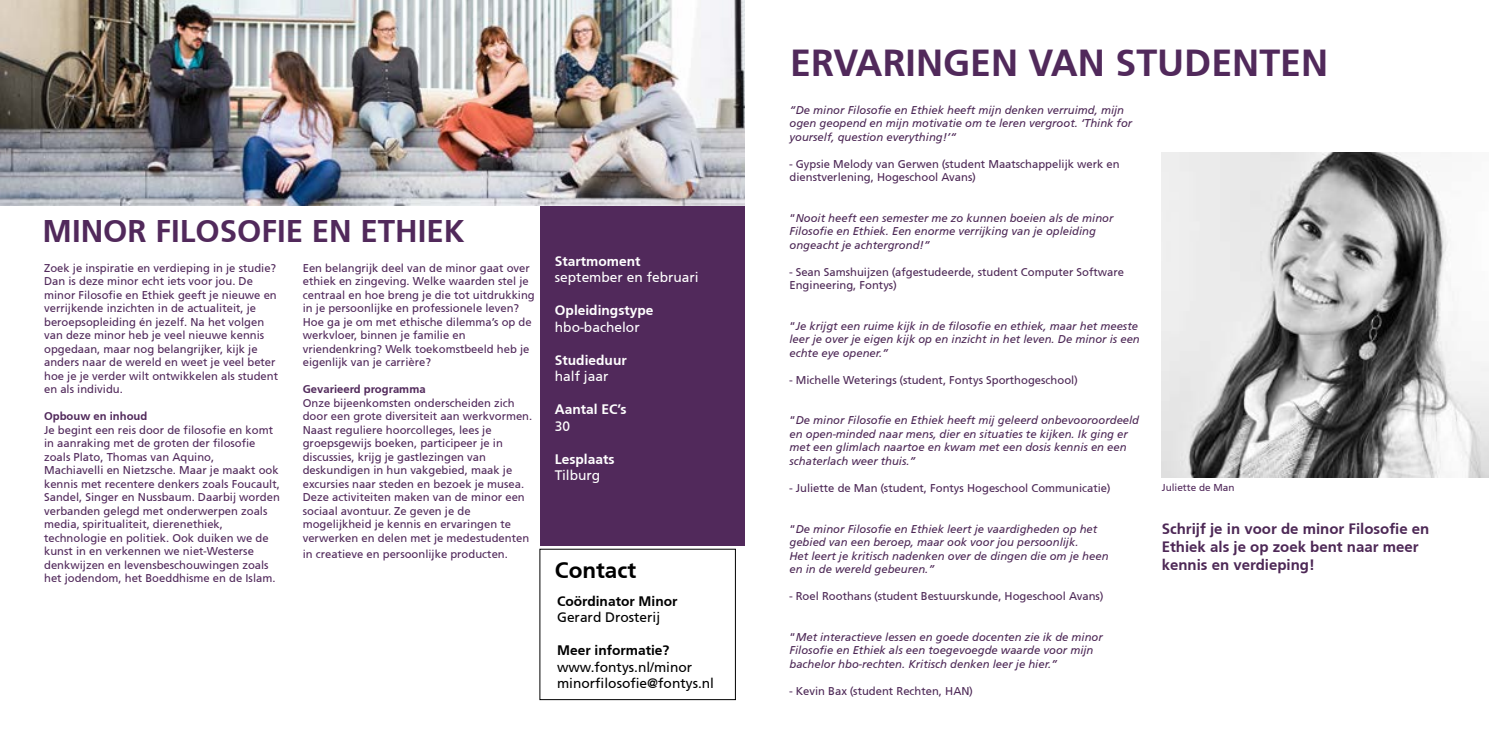
<style>
.page{position:relative;width:1489px;height:745px;background:#fff}
.page>*{position:absolute;margin:0;border:0;box-sizing:border-box;transform-origin:0 0}
.t1{font:700 37.5px "Fontys Frutiger";color:#51295b}
.t2{font:700 31.25px "Fontys Frutiger";color:#51295b}
.t3{font:700 22.5px "Fontys Frutiger";color:#000}
.t4{font:700 15px/18px "Fontys Frutiger";color:#4d2856}
.t5{font:13.75px/16.5px "Fontys Frutiger Roman";color:#000}
.t6{font:700 13.75px "Fontys Frutiger";color:#fff}
.t7{font:13.75px "Fontys Frutiger Roman";color:#fff}
.t8{font:700 13.75px "Fontys Frutiger";color:#000}
.t9{font:11.25px/13.5px "Fontys Frutiger Roman";color:#51295b}
.t10{font:italic 11.25px/13.5px "Fontys Frutiger";color:#4d2856}
.t11{font:11.25px/13.5px "Fontys Frutiger Roman";color:#4d2856}
.t12{font:700 11.25px "Fontys Frutiger";color:#51295b}
.t13{font:10px "Fontys Frutiger Roman";color:#51295b}
.s1{font-family:"Fontys Frutiger Roman";font-style:normal}
</style>
<div class="page">
<div style="left:539px;top:204px;width:205px;height:341px;background:#51295b"></div>
<img style="left:1px;top:0;width:743px;height:205px">
<img style="left:1161px;top:152px;width:327px;height:325px">
<h2 class="t2" style="left:42px;top:213px;width:423px">MINOR FILOSOFIE EN ETHIEK</h2>
<p class="t9" style="left:44px;top:260px;width:235px">Zoek je inspiratie en verdieping in je studie?<br>Dan is deze minor echt iets voor jou. De minor Filosofie en Ethiek geeft je nieuwe en verrijkende inzichten in de actualiteit, je beroepsopleiding én jezelf. Na het volgen van deze minor heb je veel nieuwe kennis opgedaan, maar nog belangrijker, kijk je anders naar de wereld en weet je veel beter hoe je je verder wilt ontwikkelen als student en als individu.</p>
<p class="t12" style="left:44px;top:409px;width:105px">Opbouw en inhoud</p>
<p class="t9" style="left:44px;top:422px;width:237px">Je begint een reis door de filosofie en komt in aanraking met de groten der filosofie zoals Plato, Thomas van Aquino,<br>Machiavelli en Nietzsche. Maar je maakt ook kennis met recentere denkers zoals Foucault, Sandel, Singer en Nussbaum. Daarbij worden verbanden gelegd met onderwerpen zoals media, spiritualiteit, dierenethiek, technologie en politiek. Ook duiken we de kunst in en verkennen we niet-Westerse denkwijzen en levensbeschouwingen zoals het jodendom, het Boeddhisme en de Islam.</p>
<p class="t9" style="left:303px;top:260px;width:233px">Een belangrijk deel van de minor gaat over ethiek en zingeving. Welke waarden stel je centraal en hoe breng je die tot uitdrukking in je persoonlijke en professionele leven?<br>Hoe ga je om met ethische dilemma’s op de werkvloer, binnen je familie en vriendenkring? Welk toekomstbeeld heb je eigenlijk van je carrière?</p>
<p class="t12" style="left:303px;top:382px;width:124px">Gevarieerd programma</p>
<p class="t9" style="left:303px;top:395px;width:231px">Onze bijeenkomsten onderscheiden zich door een grote diversiteit aan werkvormen.<br>Naast reguliere hoorcolleges, lees je groepsgewijs boeken, participeer je in discussies, krijg je gastlezingen van deskundigen in hun vakgebied, maak je excursies naar steden en bezoek je musea.<br>Deze activiteiten maken van de minor een sociaal avontuur. Ze geven je de mogelijkheid je kennis en ervaringen te verwerken en delen met je medestudenten</p>
<p class="t9" style="left:303px;top:547px;width:207px">in creatieve en persoonlijke producten.</p>
<p class="t6" style="left:555px;top:252px;width:87px">Startmoment</p>
<p class="t7" style="left:555px;top:269px;width:145px">september en februari</p>
<p class="t6" style="left:555px;top:302px;width:100px">Opleidingstype</p>
<p class="t7" style="left:555px;top:318px;width:86px">hbo-bachelor</p>
<p class="t6" style="left:555px;top:351px;width:73px">Studieduur</p>
<p class="t7" style="left:555px;top:368px;width:55px">half jaar</p>
<p class="t6" style="left:555px;top:401px;width:73px">Aantal EC’s</p>
<p class="t7" style="left:555px;top:417px;width:17px">30</p>
<p class="t6" style="left:555px;top:450px;width:61px">Lesplaats</p>
<p class="t7" style="left:555px;top:467px;width:47px">Tilburg</p>
<h3 class="t3" style="left:555px;top:556px;width:83px">Contact</h3>
<p class="t8" style="left:557px;top:592px;width:122px">Coördinator Minor</p>
<p class="t5" style="left:557px;top:608px;width:105px">Gerard Drosterij</p>
<p class="t8" style="left:557px;top:642px;width:114px">Meer informatie?</p>
<p class="t5" style="left:557px;top:658px;width:158px">www.fontys.nl/minor minorfilosofie@fontys.nl</p>
<h1 class="t1" style="left:790px;top:41px;width:539px">ERVARINGEN VAN STUDENTEN</h1>
<p class="t10" style="left:789px;top:103px;width:344px">“De minor Filosofie en Ethiek heeft mijn denken verruimd, mijn ogen geopend en mijn motivatie om te leren vergroot. ‘Think for yourself, question everything!’“</p>
<p class="t11" style="left:789px;top:157px;width:332px">- Gypsie Melody van Gerwen (student Maatschappelijk werk en dienstverlening, Hogeschool Avans)</p>
<p class="t10" style="left:789px;top:211px;width:325px"><span class="s1">“</span>Nooit heeft een semester me zo kunnen boeien als de minor<br>Filosofie en Ethiek. Een enorme verrijking van je opleiding ongeacht je achtergrond!”</p>
<p class="t11" style="left:789px;top:265px;width:336px">- Sean Samshuijzen (afgestudeerde, student Computer Software<br>Engineering, Fontys)</p>
<p class="t10" style="left:789px;top:319px;width:352px"><span class="s1">“</span>Je krijgt een ruime kijk in de filosofie en ethiek, maar het meeste leer je over je eigen kijk op en inzicht in het leven. De minor is een echte eye opener.”</p>
<p class="t11" style="left:789px;top:373px;width:289px">- Michelle Weterings (student, Fontys Sporthogeschool)</p>
<p class="t10" style="left:789px;top:413px;width:351px"><span class="s1">“</span>De minor Filosofie en Ethiek heeft mij geleerd onbevooroordeeld en open-minded naar mens, dier en situaties te kijken. Ik ging er met een glimlach naartoe en kwam met een dosis kennis en een schaterlach weer thuis.”</p>
<p class="t11" style="left:789px;top:481px;width:322px">- Juliette de Man (student, Fontys Hogeschool Communicatie)</p>
<p class="t10" style="left:789px;top:521px;width:320px"><span class="s1">“</span>De minor Filosofie en Ethiek leert je vaardigheden op het gebied van een beroep, maar ook voor jou persoonlijk.<br>Het leert je kritisch nadenken over de dingen die om je heen en in de wereld gebeuren.”</p>
<p class="t11" style="left:789px;top:589px;width:315px">- Roel Roothans (student Bestuurskunde, Hogeschool Avans)</p>
<p class="t10" style="left:789px;top:629px;width:315px"><span class="s1">“</span>Met interactieve lessen en goede docenten zie ik de minor<br>Filosofie en Ethiek als een toegevoegde waarde voor mijn bachelor hbo-rechten. Kritisch denken leer je hier.”</p>
<p class="t11" style="left:789px;top:683px;width:185px">- Kevin Bax (student Rechten, HAN)</p>
<p class="t13" style="left:1161px;top:481px;width:74px">Juliette de Man</p>
<h3 class="t4" style="left:1161px;top:519px;width:269px">Schrijf je in voor de minor Filosofie en<br>Ethiek als je op zoek bent naar meer kennis en verdieping!</h3>
</div>
